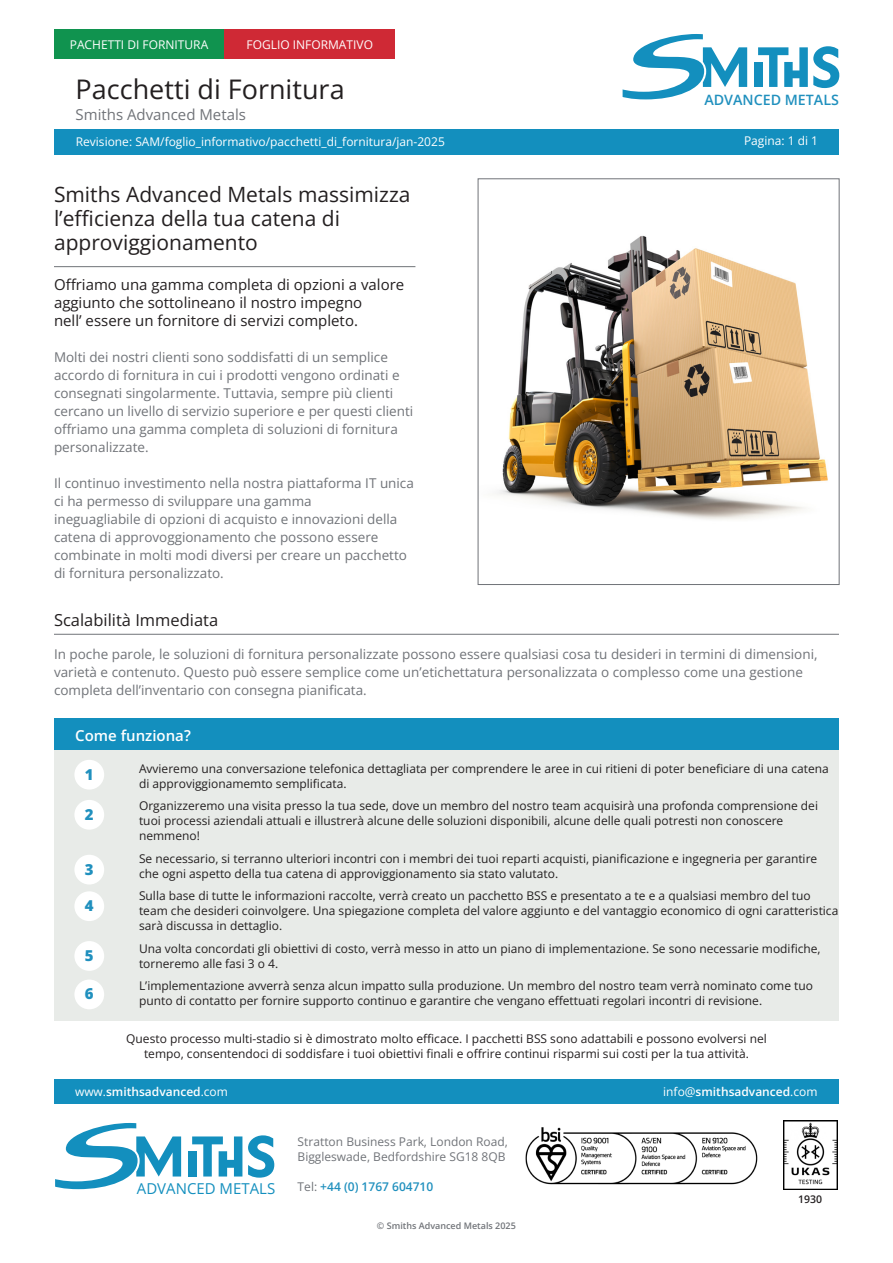
<style>
.page{position:relative;width:893px;height:1263px;background:#fff}
.page>*{position:absolute;margin:0;border:0;box-sizing:border-box;transform-origin:0 0}
.t1{font:27px "Open Sans";color:#231f20}
.t2{font:21px/24px "Open Sans";color:#231f20}
.t3{font:16.5px "Open Sans";color:#231f20}
.t4{font:15px/18px "Open Sans";color:#231f20}
.t5{font:15px "Open Sans";color:#707378}
.t6{font:15px "Open Sans";color:#138fbe}
.t7{font:600 15px "Open Sans";color:#fff}
.t8{font:800 15px "Open Sans";color:#2090be}
.t9{font:600 14.25px "Open Sans";color:#2090be}
.t10{font:13.5px/18px "Open Sans";color:#707378}
.t11{font:12px/15px "Open Sans";color:#231f20}
.t12{font:12px "Open Sans";color:#fff}
.t13{font:12px/15px "Open Sans";color:#707378}
.t14{font:600 12px "Open Sans";color:#fff}
.t15{font:600 12px "Open Sans";color:#2090be}
.t16{font:600 10.5px "Open Sans";color:#231f20}
.t17{font:600 9px "Open Sans";color:#707378}
.s1{font-weight:400}
.s2{font-weight:400;color:#707378}
</style>
<div class="page">
<div style="left:54px;top:742px;width:785px;height:278px;background:#e8ebe8"></div>
<div style="left:54px;top:129px;width:785px;height:25px;background:#138fbe"></div>
<img style="left:497px;top:235px;width:331px;height:285px">
<div style="left:54px;top:130px;width:785px;height:25px;background:#138fbe"></div>
<svg style="left:623px;top:34px;width:124px;height:65px"></svg>
<div style="left:754px;top:62px;width:8px;height:25px;background:#138fbe"></div>
<svg style="left:758px;top:46px;width:81px;height:42px"></svg>
<div style="left:54px;top:29px;width:170px;height:29px;background:#10934f"></div>
<div style="left:225px;top:29px;width:170px;height:29px;background:#cf2935"></div>
<hr style="left:54px;top:266px;width:361px;height:1px;background:#707378">
<hr style="left:54px;top:634px;width:785px;height:1px;background:#707378">
<div style="left:54px;top:719px;width:785px;height:31px;background:#138fbe"></div>
<svg style="left:55px;top:1123px;width:126px;height:66px"></svg>
<div style="left:188px;top:1151px;width:8px;height:25px;background:#138fbe"></div>
<svg style="left:192px;top:1136px;width:50px;height:40px"></svg>
<svg style="left:248px;top:1135px;width:26px;height:43px"></svg>
<img style="left:525px;top:1127px;width:233px;height:58px">
<img style="left:783px;top:1120px;width:54px;height:69px">
<div style="left:54px;top:1079px;width:785px;height:25px;background:#138fbe"></div>
<div style="left:74px;top:760px;width:30px;height:29px;background:#fff;border-radius:50%"></div>
<div style="left:74px;top:800px;width:30px;height:30px;background:#fff;border-radius:50%"></div>
<div style="left:74px;top:855px;width:30px;height:29px;background:#fff;border-radius:50%"></div>
<div style="left:74px;top:891px;width:30px;height:30px;background:#fff;border-radius:50%"></div>
<div style="left:74px;top:941px;width:30px;height:30px;background:#fff;border-radius:50%"></div>
<div style="left:74px;top:979px;width:30px;height:30px;background:#fff;border-radius:50%"></div>
<p class="t12" style="left:70px;top:37px;width:140px">PACHETTI DI FORNITURA</p>
<p class="t12" style="left:247px;top:37px;width:128px">FOGLIO INFORMATIVO</p>
<p class="t1" style="left:76px;top:71px;width:271px">Pacchetti di Fornitura</p>
<p class="t5" style="left:76px;top:104px;width:172px">Smiths Advanced Metals</p>
<p class="t12" style="left:76px;top:133px;width:371px">Revisione: SAM/foglio_informativo/pacchetti_di_fornitura/jan-2025</p>
<p class="t12" style="left:744px;top:132px;width:76px">Pagina: 1 di 1</p>
<p class="t9" style="left:704px;top:90px;width:136px">ADVANCED METALS</p>
<p class="t12" style="left:96px;top:134px;width:241px">: SMC/info_sheet/heat_tre ments/jun2021</p>
<p class="t12" style="left:747px;top:133px;width:72px">Pages 2 of 2</p>
<p class="t2" style="left:54px;top:182px;width:358px">Smiths Advanced Metals massimizza l’efficienza della tua catena di</p>
<p class="t2" style="left:54px;top:230px;width:205px">approviggionamento</p>
<p class="t4" style="left:54px;top:275px;width:352px">Offriamo una gamma completa di opzioni a valore aggiunto che sottolineano il nostro impegno</p>
<p class="t4" style="left:54px;top:311px;width:305px">nell’ essere un fornitore di servizi completo.</p>
<p class="t10" style="left:54px;top:348px;width:361px">Molti dei nostri clienti sono soddisfatti di un semplice accordo di fornitura in cui i prodotti vengono ordinati e consegnati singolarmente. Tuttavia, sempre più clienti cercano un livello di servizio superiore e per questi clienti offriamo una gamma completa di soluzioni di fornitura personalizzate.</p>
<p class="t10" style="left:54px;top:474px;width:361px">Il continuo investimento nella nostra piattaforma IT unica ci ha permesso di sviluppare una gamma</p>
<p class="t10" style="left:54px;top:510px;width:354px">ineguagliabile di opzioni di acquisto e innovazioni della catena di approvoggionamento che possono essere combinate in molti modi diversi per creare un pacchetto di fornitura personalizzato.</p>
<p class="t3" style="left:54px;top:608px;width:166px">Scalabilità Immediata</p>
<p class="t10" style="left:54px;top:644px;width:765px">In poche parole, le soluzioni di fornitura personalizzate possono essere qualsiasi cosa tu desideri in termini di dimensioni, varietà e contenuto. Questo può essere semplice come un’etichettatura personalizzata o complesso come una gestione</p>
<p class="t10" style="left:54px;top:680px;width:314px">completa dell’inventario con consegna pianificata.</p>
<p class="t7" style="left:75px;top:725px;width:117px">Come funziona?</p>
<p class="t8" style="left:85px;top:764px;width:10px">1</p>
<p class="t8" style="left:85px;top:804px;width:10px">2</p>
<p class="t8" style="left:85px;top:859px;width:10px">3</p>
<p class="t8" style="left:85px;top:895px;width:10px">4</p>
<p class="t8" style="left:85px;top:945px;width:10px">5</p>
<p class="t8" style="left:85px;top:984px;width:10px">6</p>
<p class="t11" style="left:139px;top:761px;width:691px">Avvieremo una conversazione telefonica dettagliata per comprendere le aree in cui ritieni di poter beneficiare di una catena di approviggionamemto semplificata.</p>
<p class="t11" style="left:139px;top:798px;width:680px">Organizzeremo una visita presso la tua sede, dove un membro del nostro team acquisirà una profonda comprensione dei tuoi processi aziendali attuali e illustrerà alcune delle soluzioni disponibili, alcune delle quali potresti non conoscere</p>
<p class="t11" style="left:139px;top:828px;width:62px">nemmeno!</p>
<p class="t11" style="left:139px;top:851px;width:680px">Se necessario, si terranno ulteriori incontri con i membri dei tuoi reparti acquisti, pianificazione e ingegneria per garantire che ogni aspetto della tua catena di approviggionamento sia stato valutato.</p>
<p class="t11" style="left:139px;top:888px;width:701px">Sulla base di tutte le informazioni raccolte, verrà creato un pacchetto BSS e presentato a te e a qualsiasi membro del tuo team che desideri coinvolgere. Una spiegazione completa del valore aggiunto e del vantaggio economico di ogni caratteristica sarà discussa in dettaglio.</p>
<p class="t11" style="left:139px;top:941px;width:683px">Una volta concordati gli obiettivi di costo, verrà messo in atto un piano di implementazione. Se sono necessarie modifiche, torneremo alle fasi 3 o 4.</p>
<p class="t11" style="left:139px;top:978px;width:676px">L’implementazione avverrà senza alcun impatto sulla produzione. Un membro del nostro team verrà nominato come tuo punto di contatto per fornire supporto continuo e garantire che vengano effettuati regolari incontri di revisione.</p>
<p class="t11" style="left:126px;top:1031px;width:642px;text-align:center">Questo processo multi-stadio si è dimostrato molto efficace. I pacchetti BSS sono adattabili e possono evolversi nel tempo, consentendoci di soddisfare i tuoi obiettivi finali e offrire continui risparmi sui costi per la tua attività.</p>
<p class="t14" style="left:75px;top:1083px;width:154px"><span class="s1">www.</span>smithsadvanced<span class="s1">.com</span></p>
<p class="t14" style="left:663px;top:1084px;width:156px"><span class="s1">info@</span>smithsadvanced<span class="s1">.com</span></p>
<p class="t6" style="left:137px;top:1178px;width:140px">ADVANCED METALS</p>
<p class="t13" style="left:298px;top:1134px;width:212px">Stratton Business Park, London Road,<br>Biggleswade, Bedfordshire SG18 8QB</p>
<p class="t15" style="left:298px;top:1178px;width:137px"><span class="s2">Tel:</span> +44 (0) 1767 604710</p>
<p class="t17" style="left:377px;top:1219px;width:140px">© Smiths Advanced Metals 2025</p>
<p class="t16" style="left:798px;top:1192px;width:26px">1930</p>
</div>
